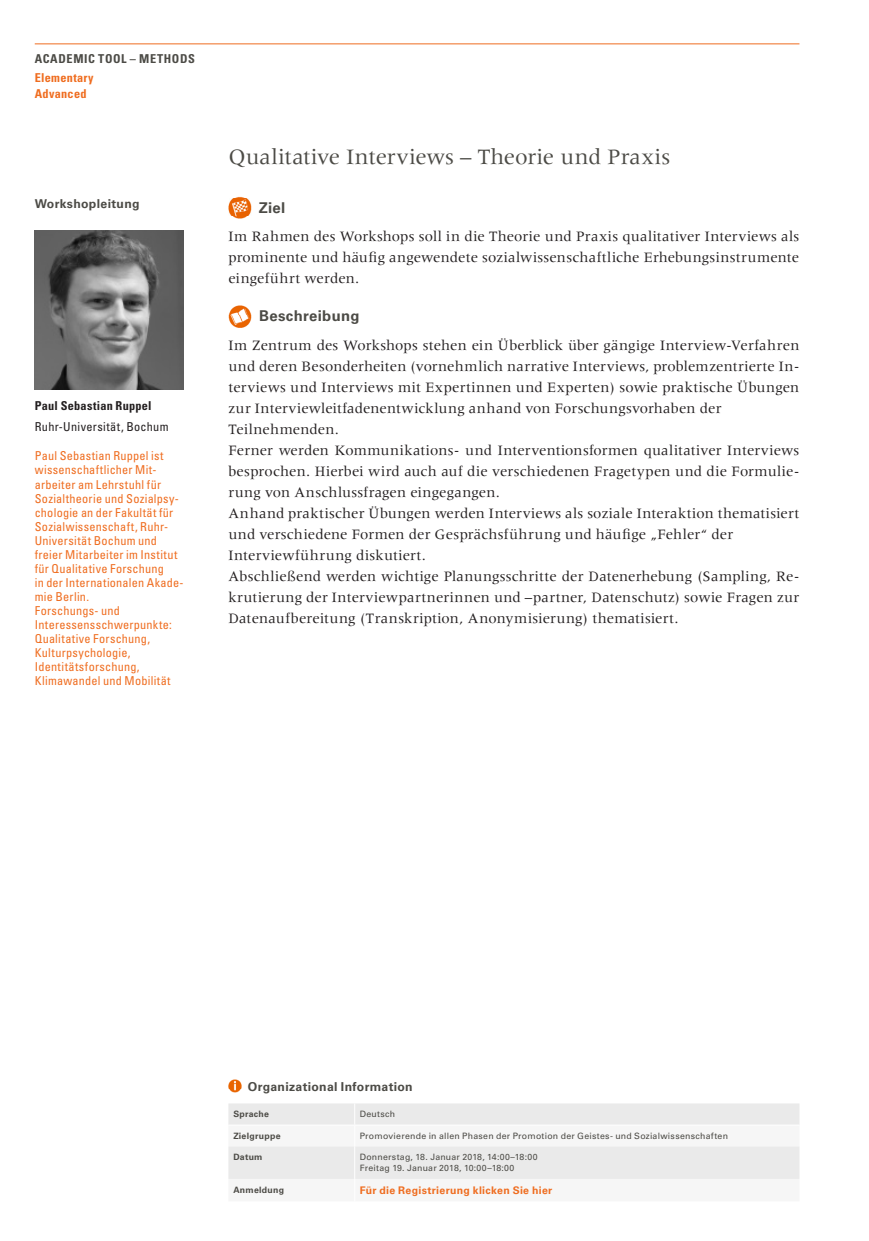
<style>
.page{position:relative;width:869px;height:1241px;background:#fff}
.page>*{position:absolute;margin:0;border:0;box-sizing:border-box;transform-origin:0 0}
.Kurse{font:22.75px "Meridien LT Std";letter-spacing:-.005em;color:#4c4b46}
.Mengentext{font:14.88px/21px "Meridien LT Std";letter-spacing:.01em;color:#231f20;text-align:justify}
.Mengentext-2{font:14.88px "Meridien LT Std";letter-spacing:.03em;color:#231f20}
.Objective_Descriptio{font:700 14.88px "Univers LT Std";letter-spacing:.02em;color:#4c4b46}
.Trainer_Biografie{font:condensed 12.25px/14px "Univers LT Std";letter-spacing:.02em;color:#ef6d20}
.Tabelle_Headline{font:700 12.25px "Univers LT Std";letter-spacing:.025em;color:#4c4b46}
.Trainer_Einrichtung{font:condensed 12.25px "Univers LT Std";letter-spacing:.025em;color:#231f20}
.Kopf_Tools{font:700 condensed 12.25px "Univers LT Std";letter-spacing:.05em;color:#4c4b46}
.Trainer_Name{font:700 condensed 12.25px "Univers LT Std";letter-spacing:.02em;color:#231f20}
.Kopf_links_Einstufun{font:700 condensed 12.25px "Univers LT Std";letter-spacing:.025em;color:#ef6d20}
.Headlines__Trainer{font:700 12.25px "Univers LT Std";letter-spacing:.025em;color:#4c4b46}
.Tabelle_Mengentext{font:700 10.5px "Univers LT Std";letter-spacing:.03em;color:#ef6d20}
.Tabelle_Mengentext-2{font:8.75px "Univers LT Std";letter-spacing:.025em;color:#4c4b46}
.Tabelle_Bold{font:700 8.75px "Univers LT Std";letter-spacing:.03em;color:#4c4b46}
</style>
<div class="page">
<hr style="left:35px;top:43px;width:764px;height:1px;background:#ef6d20">
<img style="left:228px;top:196px;width:23px;height:23px">
<img style="left:228px;top:305px;width:24px;height:22px">
<svg style="left:228px;top:1079px;width:13px;height:13px"></svg>
<svg style="left:228px;top:1103px;width:571px;height:76px"></svg>
<hr style="left:228px;top:1124px;width:126px;height:1px;background:#fff">
<img style="left:35px;top:231px;width:149px;height:158px">
<p class="Kopf_Tools" style="left:35px;top:52px;width:161px">ACADEMIC TOOL – METHODS</p>
<p class="Kopf_links_Einstufun" style="left:35px;top:70px;width:60px">Elementary</p>
<p class="Kopf_links_Einstufun" style="left:35px;top:86px;width:53px">Advanced</p>
<p class="Headlines__Trainer" style="left:35px;top:197px;width:106px">Workshopleitung</p>
<p class="Trainer_Name" style="left:35px;top:398px;width:118px">Paul Sebastian Ruppel</p>
<p class="Trainer_Einrichtung" style="left:35px;top:418px;width:135px">Ruhr-Universität, Bochum</p>
<p class="Trainer_Biografie" style="left:35px;top:449px;width:150px">Paul Sebastian Ruppel ist wissenschaftlicher Mit&shy;arbeiter am Lehrstuhl für<br>Sozialtheorie und Sozialpsy&shy;chologie an der Fakultät für<br>Sozialwissenschaft, Ruhr-<br>Universität Bochum und freier Mitarbeiter im Institut für Qualitative Forschung<br>in der Internationalen Akade&shy;mie Berlin.</p>
<p class="Trainer_Biografie" style="left:35px;top:603px;width:87px">Forschungs- und</p>
<p class="Trainer_Biografie" style="left:35px;top:617px;width:139px">Interessensschwerpunkte:<br>Qualitative Forschung,</p>
<p class="Trainer_Biografie" style="left:35px;top:645px;width:97px">Kulturpsychologie,</p>
<p class="Trainer_Biografie" style="left:35px;top:659px;width:106px">Identitätsforschung,</p>
<p class="Trainer_Biografie" style="left:35px;top:673px;width:137px">Klimawandel und Mobilität</p>
<p class="Kurse" style="left:228px;top:144px;width:443px">Qualitative Interviews – Theorie und Praxis</p>
<p class="Objective_Descriptio" style="left:259px;top:199px;width:28px">Ziel</p>
<p class="Mengentext" style="left:228px;top:225px;width:572px">Im Rahmen des Workshops soll in die Theorie und Praxis qualitativer Interviews als prominente und häufig angewendete sozialwissenschaftliche Erhebungsinstrumente eingeführt werden.</p>
<p class="Objective_Descriptio" style="left:259px;top:307px;width:102px">Beschreibung</p>
<p class="Mengentext" style="left:228px;top:334px;width:572px">Im Zentrum des Workshops stehen ein Überblick über gängige Interview-Verfahren und deren Besonderheiten (vornehmlich narrative Interviews, problemzentrierte In&shy;terviews und Interviews mit Expertinnen und Experten) sowie praktische Übungen zur Interviewleitfadenentwicklung anhand von Forschungsvorhaben der</p>
<p class="Mengentext" style="left:228px;top:418px;width:112px">Teilnehmenden.</p>
<p class="Mengentext" style="left:228px;top:439px;width:572px">Ferner werden Kommunikations- und Interventionsformen qualitativer Interviews besprochen. Hierbei wird auch auf die verschiedenen Fragetypen und die Formulie&shy;rung von Anschlussfragen eingegangen.</p>
<p class="Mengentext" style="left:228px;top:502px;width:572px">Anhand praktischer Übungen werden Interviews als soziale Interaktion thematisiert und verschiedene Formen der Gesprächsführung und häufige „Fehler“ der</p>
<p class="Mengentext-2" style="left:228px;top:546px;width:199px">Interviewführung diskutiert.</p>
<p class="Mengentext" style="left:228px;top:565px;width:572px">Abschließend werden wichtige Planungsschritte der Datenerhebung (Sampling, Re&shy;krutierung der Interviewpartnerinnen und –partner, Datenschutz) sowie Fragen zur Datenaufbereitung (Transkription, Anonymisierung) thematisiert.</p>
<p class="Tabelle_Headline" style="left:248px;top:1078px;width:166px">Organizational Information</p>
<p class="Tabelle_Bold" style="left:233px;top:1108px;width:37px">Sprache</p>
<p class="Tabelle_Mengentext-2" style="left:359px;top:1108px;width:37px">Deutsch</p>
<p class="Tabelle_Bold" style="left:233px;top:1130px;width:49px">Zielgruppe</p>
<p class="Tabelle_Mengentext-2" style="left:359px;top:1130px;width:369px">Promovierende in allen Phasen der Promotion der Geistes- und Sozialwissenschaften</p>
<p class="Tabelle_Bold" style="left:233px;top:1151px;width:31px">Datum</p>
<p class="Tabelle_Mengentext-2" style="left:359px;top:1151px;width:179px">Donnerstag, 18. Januar 2018, 14:00–18:00</p>
<p class="Tabelle_Mengentext-2" style="left:359px;top:1162px;width:156px">Freitag 19. Januar 2018, 10:00–18:00</p>
<p class="Tabelle_Bold" style="left:233px;top:1184px;width:52px">Anmeldung</p>
<p class="Tabelle_Mengentext" style="left:359px;top:1183px;width:194px">Für die Registrierung klicken Sie hier</p>
</div>
